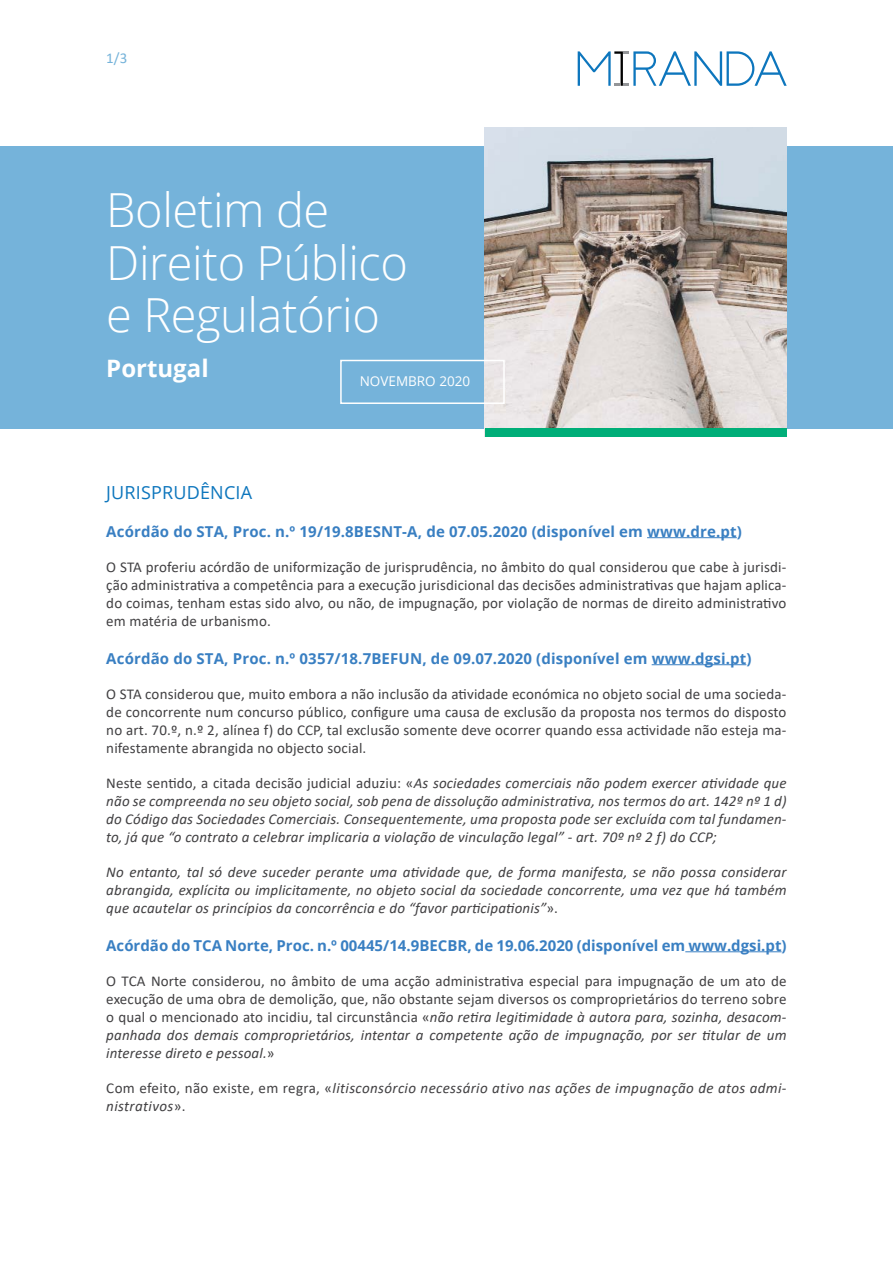
<style>
.page{position:relative;width:893px;height:1263px;background:#fff}
.page>*{position:absolute;margin:0;border:0;box-sizing:border-box;transform-origin:0 0}
.t1{font:300 46.95px/52.5px "Open Sans";letter-spacing:-.01em;color:#fff}
.t2{font:700 24px "Open Sans";color:#fff}
.t3{font:18px "Open Sans";letter-spacing:.01em;color:#0d76bd}
.t4{font:15px/18px "Calibri";letter-spacing:.01em;color:#414042;text-align:justify}
.t5{font:italic 15px/18px "Calibri";letter-spacing:.01em;color:#414042;text-align:justify}
.t6{font:700 15px "Open Sans";letter-spacing:.01em;color:#397fc2}
.t7{font:15px "Calibri";color:#75b3da}
.t8{font:13.5px "Open Sans";color:#fff}
.s1{font-style:normal}
.s2{font-style:italic}
</style>
<div class="page">
<div style="left:0;top:146px;width:893px;height:282px;background:#75b3da"></div>
<svg style="left:578px;top:51px;width:209px;height:35px"></svg>
<img style="left:485px;top:128px;width:302px;height:300px">
<div style="left:340px;top:360px;width:165px;height:44px;border:2px solid #fff"></div>
<div style="left:485px;top:428px;width:302px;height:8px;background:#00ae78"></div>
<hr style="left:647px;top:537px;width:90px;height:1px;background:#397fc2">
<hr style="left:652px;top:664px;width:94px;height:1px;background:#397fc2">
<hr style="left:685px;top:951px;width:97px;height:1px;background:#397fc2">
<p class="t7" style="left:106px;top:47px;width:22px">1/3</p>
<h1 class="t1" style="left:106px;top:183px;width:303px">Boletim de<br>Direito Público e Regulatório</h1>
<h2 class="t2" style="left:106px;top:351px;width:104px">portugal</h2>
<p class="t8" style="left:360px;top:371px;width:112px">NOVEMBRO 2020</p>
<p class="t3" style="left:106px;top:480px;width:147px">JURISPRUDÊNCIA</p>
<p class="t6" style="left:106px;top:520px;width:637px">Acórdão do STA, Proc. n.º 19/19.8BESNT-A, de 07.05.2020 (disponível em www.dre.pt)</p>
<p class="t4" style="left:106px;top:557px;width:682px">O STA proferiu acórdão de uniformização de jurisprudência, no âmbito do qual considerou que cabe à jurisdi&shy;ção administrativa a competência para a execução jurisdicional das decisões administrativas que hajam aplica&shy;do coimas, tenham estas sido alvo, ou não, de impugnação, por violação de normas de direito administrativo em matéria de urbanismo.</p>
<p class="t6" style="left:106px;top:647px;width:647px">Acórdão do STA, Proc. n.º 0357/18.7BEFUN, de 09.07.2020 (disponível em www.dgsi.pt)</p>
<p class="t4" style="left:106px;top:684px;width:682px">O STA considerou que, muito embora a não inclusão da atividade económica no objeto social de uma socieda&shy;de concorrente num concurso público, configure uma causa de exclusão da proposta nos termos do disposto no art. 70.º, n.º 2, alínea f) do CCP, tal exclusão somente deve ocorrer quando essa actividade não esteja ma&shy;nifestamente abrangida no objecto social.</p>
<p class="t5" style="left:106px;top:773px;width:682px"><span class="s1">Neste sentido, a citada decisão judicial aduziu: «</span>As sociedades comerciais não podem exercer atividade que não se compreenda no seu objeto social, sob pena de dissolução administrativa, nos termos do art. 142º nº 1 d) do Código das Sociedades Comerciais. Consequentemente, uma proposta pode ser excluída com tal fundamen&shy;to, já que “o contrato a celebrar implicaria a violação de vinculação legal” - art. 70º nº 2 f) do CCP;</p>
<p class="t5" style="left:106px;top:862px;width:682px">No entanto, tal só deve suceder perante uma atividade que, de forma manifesta, se não possa considerar abrangida, explícita ou implicitamente, no objeto social da sociedade concorrente, uma vez que há também que acautelar os princípios da concorrência e do “favor participationis”<span class="s1">».</span></p>
<p class="t6" style="left:106px;top:935px;width:682px">Acórdão do TCA Norte, Proc. n.º 00445/14.9BECBR, de 19.06.2020 (disponível em www.dgsi.pt)</p>
<p class="t4" style="left:106px;top:971px;width:682px">O TCA Norte considerou, no âmbito de uma acção administrativa especial para impugnação de um ato de execução de uma obra de demolição, que, não obstante sejam diversos os comproprietários do terreno sobre o qual o mencionado ato incidiu, tal circunstância «<span class="s2">não retira legitimidade à autora para, sozinha, desacom&shy;panhada dos demais comproprietários, intentar a competente ação de impugnação, por ser titular de um interesse direto e pessoal.</span>»</p>
<p class="t5" style="left:106px;top:1078px;width:682px"><span class="s1">Com efeito, não existe, em regra, «</span>litisconsórcio necessário ativo nas ações de impugnação de atos admi&shy;nistrativos<span class="s1">».</span></p>
</div>
